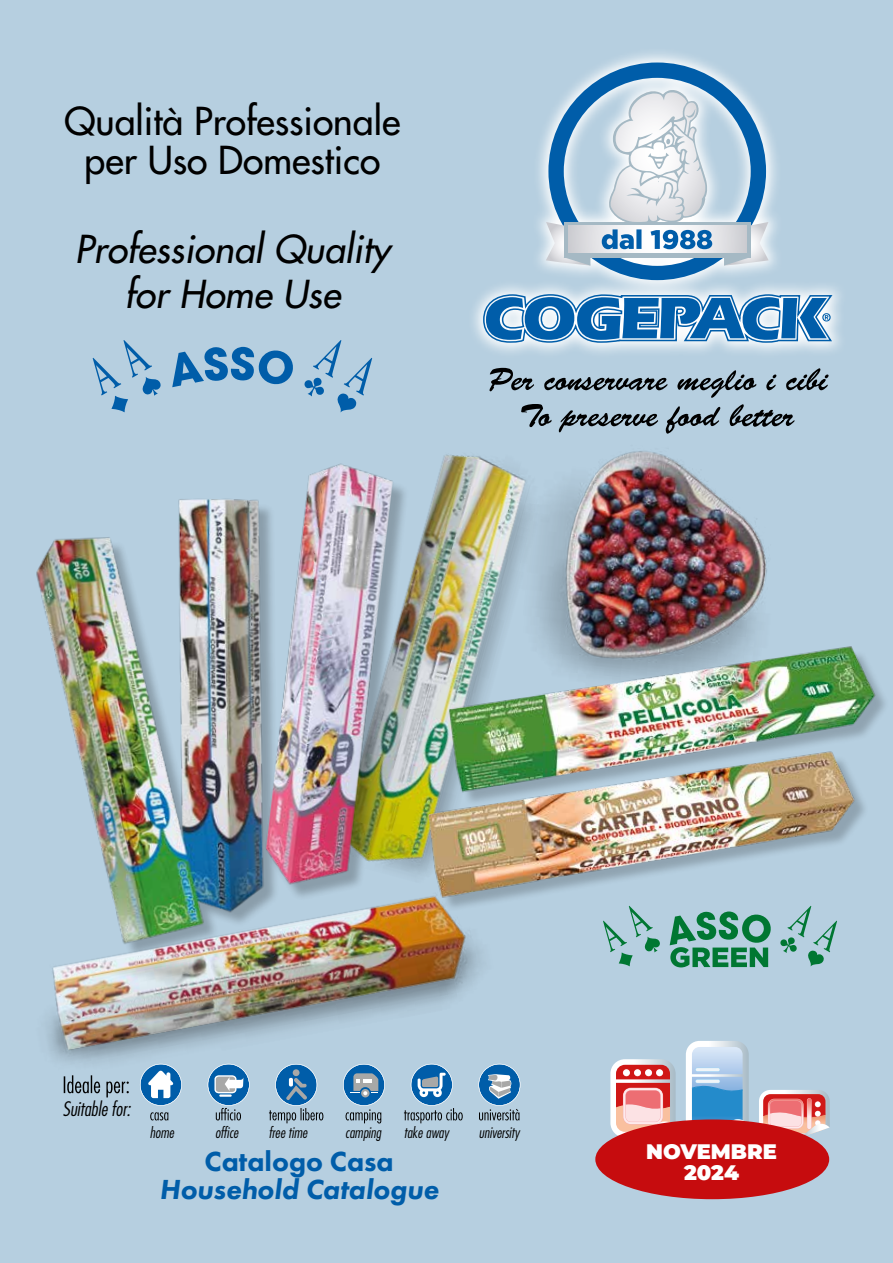
<style>
.page{position:relative;width:893px;height:1263px;background:#b6cfe0}
.page>*{position:absolute;margin:0;border:0;box-sizing:border-box;transform-origin:0 0}
.t1{font:500 37.5px/39px "Futura Std";color:#000;text-align:center}
.t2{font:italic 500 37.5px/45px "Futura Std";color:#000;text-align:center}
.t3{font:italic 800 28.65px "Futura PT";color:#005da9}
.t4{font:800 28.65px "Futura PT";color:#005da9}
.t5{font:900 21px/21px "Montserrat";color:#fff;text-align:center}
.t6{font:italic 300 condensed 19.5px "Futura Std";color:#000}
.t7{font:italic 300 condensed 15px "Futura Std";color:#000}
</style>
<div class="page">
<svg style="left:140px;top:1089px;width:42px;height:17px"></svg>
<svg style="left:150px;top:1112px;width:18px;height:8px"></svg>
<svg style="left:208px;top:1089px;width:41px;height:31px"></svg>
<svg style="left:404px;top:1089px;width:59px;height:34px"></svg>
<svg style="left:479px;top:1089px;width:41px;height:31px"></svg>
<svg style="left:64px;top:1089px;width:65px;height:8px"></svg>
<svg style="left:269px;top:1089px;width:54px;height:34px"></svg>
<svg style="left:343px;top:1089px;width:42px;height:34px"></svg>
<svg style="left:610px;top:1059px;width:66px;height:76px;background:#e49d9d"></svg>
<svg style="left:686px;top:1041px;width:63px;height:80px;background:#94c0e1"></svg>
<svg style="left:759px;top:1090px;width:71px;height:45px;background:#e59e9d"></svg>
<svg style="left:473px;top:53px;width:367px;height:297px"></svg>
<svg style="left:482px;top:268px;width:350px;height:145px"></svg>
<svg style="left:486px;top:297px;width:345px;height:43px;background:#4f8fc3"></svg>
<svg style="left:548px;top:63px;width:218px;height:217px"></svg>
<svg style="left:546px;top:222px;width:44px;height:44px"></svg>
<svg style="left:724px;top:222px;width:45px;height:44px"></svg>
<div style="left:564px;top:222px;width:186px;height:35px;background:#a5b9c4"></div>
<svg style="left:568px;top:226px;width:178px;height:27px;background:#dedfe2"></svg>
<svg style="left:602px;top:86px;width:110px;height:163px;background:#ccd9e4"></svg>
<svg style="left:617px;top:918px;width:43px;height:48px"></svg>
<svg style="left:780px;top:918px;width:57px;height:48px"></svg>
<svg style="left:670px;top:918px;width:101px;height:49px"></svg>
<img style="left:617px;top:413px;width:178px;height:218px">
<img style="left:36px;top:499px;width:207px;height:370px">
<img style="left:340px;top:401px;width:277px;height:552px">
<img style="left:243px;top:456px;width:167px;height:413px">
<img style="left:47px;top:869px;width:494px;height:220px">
<img style="left:422px;top:631px;width:463px;height:105px">
<img style="left:403px;top:736px;width:462px;height:182px">
<svg style="left:93px;top:340px;width:68px;height:72px"></svg>
<svg style="left:304px;top:340px;width:68px;height:72px"></svg>
<svg style="left:172px;top:347px;width:121px;height:40px"></svg>
<div style="left:595px;top:1119px;width:234px;height:80px;background:#c60c0e;border-radius:50%"></div>
<h1 class="t1" style="left:64px;top:102px;width:337px">Qualità Professionale per Uso Domestico</h1>
<h1 class="t2" style="left:75px;top:227px;width:316px">Professional Quality for Home Use</h1>
<h3 class="t6" style="left:63px;top:1097px;width:69px">Suitable for:</h3>
<p class="t7" style="left:150px;top:1123px;width:26px">home</p>
<p class="t7" style="left:215px;top:1123px;width:25px">office</p>
<p class="t7" style="left:269px;top:1123px;width:40px">free time</p>
<p class="t7" style="left:345px;top:1123px;width:37px">camping</p>
<p class="t7" style="left:404px;top:1123px;width:46px">take away</p>
<p class="t7" style="left:479px;top:1123px;width:42px">university</p>
<h2 class="t4" style="left:204px;top:1143px;width:191px">Catalogo Casa</h2>
<h2 class="t3" style="left:159px;top:1172px;width:281px">Household Catalogue</h2>
<h3 class="t5" style="left:646px;top:1140px;width:132px">NOVEMBRE<br>2024</h3>
</div>
